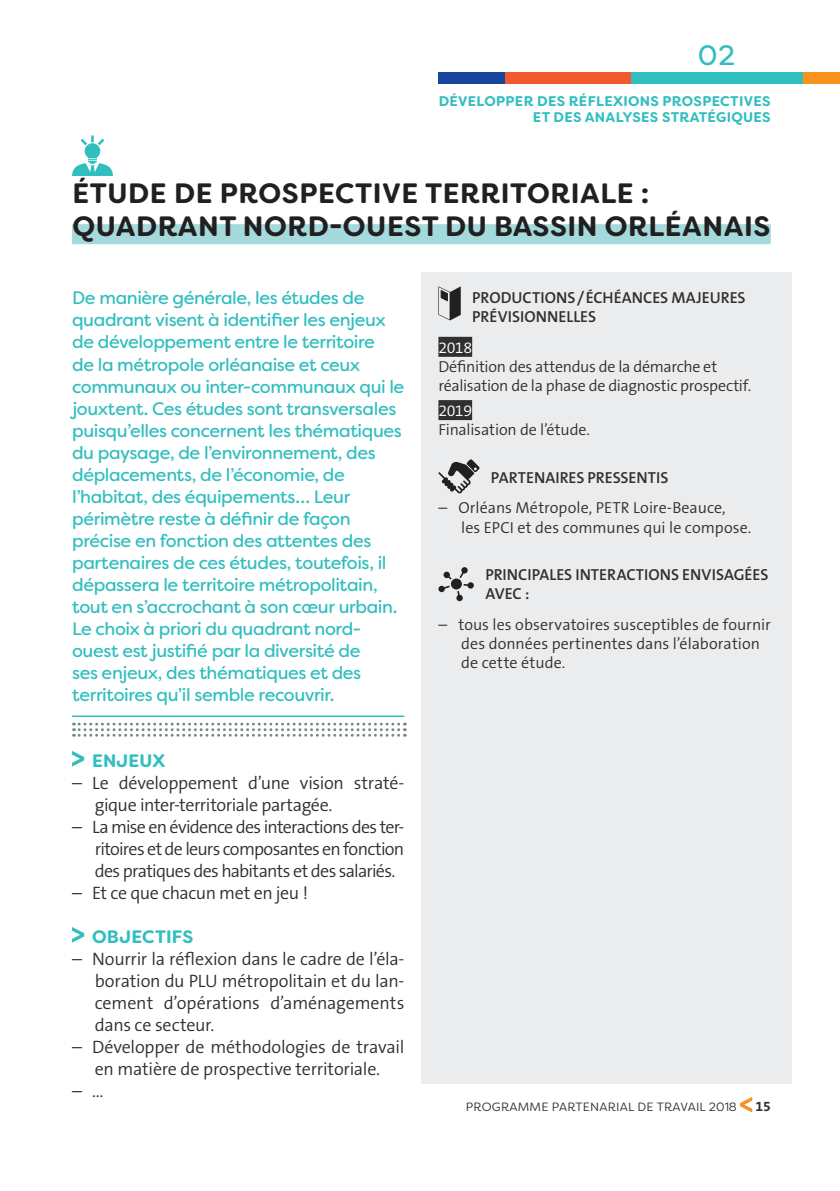
<style>
.page{position:relative;width:840px;height:1191px;background:#fff}
.page>*{position:absolute;margin:0;border:0;box-sizing:border-box;transform-origin:0 0}
.titre_de_section{font:700 28px/33.6px "Filson Soft";letter-spacing:.02em;color:#231f20}
.Titre_de_couverture{font:28px "Filson Soft";color:#31bebf}
.texte_courant_paragr{font:18px/22px "Filson Soft";letter-spacing:-.025em;color:#31bebf}
.texte_courant_paragr-2{font:300 18px/22px "The Sans B W4";letter-spacing:-.015em;color:#312f30;text-align:justify}
.texte_courant_paragr-3{font:700 18px "Filson Soft";letter-spacing:.01em;color:#31bebf}
.texte_courant_paragr-4{font:300 16px/19.2px "The Sans B W4";letter-spacing:-.005em;color:#312f30}
.texte_courant_paragr-5{font:600 16px/19.2px "The Sans B W6";color:#312f30}
.t1{font:700 14px/16.8px "Filson Soft";letter-spacing:.02em;color:#31bebf;text-align:right}
.t2{font:700 14px "The Sans B W7";color:#312f30}
.t3{font:12px "Filson Soft";letter-spacing:.02em;color:#312f30}
.s1{color:#fff}
</style>
<div class="page">
<svg style="left:740px;top:1097px;width:11px;height:15px"></svg>
<div style="left:421px;top:273px;width:370px;height:810px;background:#eaeced"></div>
<div style="left:72px;top:224px;width:698px;height:20px;background:#a4dadc"></div>
<svg style="left:72px;top:751px;width:12px;height:15px"></svg>
<svg style="left:72px;top:927px;width:12px;height:15px"></svg>
<div style="left:438px;top:337px;width:34px;height:20px;background:#312f30"></div>
<div style="left:438px;top:400px;width:34px;height:20px;background:#312f30"></div>
<svg style="left:438px;top:286px;width:22px;height:34px"></svg>
<svg style="left:438px;top:459px;width:41px;height:35px"></svg>
<svg style="left:438px;top:567px;width:35px;height:34px"></svg>
<div style="left:450px;top:578px;width:11px;height:11px;background:#231f20;border-radius:50%"></div>
<svg style="left:73px;top:722px;width:332px;height:14px"></svg>
<hr style="left:72px;top:715px;width:332px;height:2px;background:#31bebf">
<div style="left:802px;top:72px;width:37px;height:11px;background:#f7931d"></div>
<div style="left:438px;top:72px;width:67px;height:11px;background:#18469d"></div>
<div style="left:630px;top:72px;width:172px;height:11px;background:#31bebf"></div>
<div style="left:505px;top:72px;width:125px;height:11px;background:#f1592f"></div>
<svg style="left:72px;top:135px;width:41px;height:41px"></svg>
<p class="Titre_de_couverture" style="left:697px;top:37px;width:39px">02</p>
<p class="t1" style="left:438px;top:92px;width:333px">DÉVELOPPER DES RÉFLEXIONS PROSPECTIVES<br>ET DES ANALYSES STRATÉGIQUES</p>
<p class="titre_de_section" style="left:72px;top:176px;width:699px">ÉTUDE DE PROSPECTIVE TERRITORIALE :<br>QUADRANT NORD-OUEST DU BASSIN ORLÉANAIS</p>
<p class="texte_courant_paragr" style="left:72px;top:287px;width:333px">De manière générale, les études de quadrant visent à identifier les enjeux de développement entre le territoire<br>de la métropole orléanaise et ceux communaux ou inter-communaux qui le jouxtent. Ces études sont transversales puisqu’elles concernent les thématiques du paysage, de l’environnement, des déplacements, de l’économie, de l’habitat, des équipements… Leur périmètre reste à définir de façon précise en fonction des attentes des partenaires de ces études, toutefois, il dépassera le territoire métropolitain, tout en s’accrochant à son cœur urbain.<br>Le choix à priori du quadrant nord&shy;ouest est justifié par la diversité de<br>ses enjeux, des thématiques et des territoires qu’il semble recouvrir.</p>
<p class="texte_courant_paragr-3" style="left:92px;top:748px;width:75px">ENJEUX</p>
<p class="texte_courant_paragr-2" style="left:95px;top:771px;width:311px;text-indent:-23px">– Le développement d’une vision straté&shy;gique inter-territoriale partagée.</p>
<p class="texte_courant_paragr-2" style="left:95px;top:815px;width:311px;text-indent:-23px">– La mise en évidence des interactions des ter&shy;ritoires et de leurs composantes en fonction des pratiques des habitants et des salariés.</p>
<p class="texte_courant_paragr-2" style="left:72px;top:881px;width:237px">– Et ce que chacun met en jeu !</p>
<p class="texte_courant_paragr-3" style="left:92px;top:924px;width:103px">OBJECTIFS</p>
<p class="texte_courant_paragr-2" style="left:95px;top:947px;width:311px;text-indent:-23px">– Nourrir la réflexion dans le cadre de l’éla&shy;boration du PLU métropolitain et du lan&shy;cement d’opérations d’aménagements dans ce secteur.</p>
<p class="texte_courant_paragr-2" style="left:72px;top:1035px;width:333px;text-align:center">– Développer de méthodologies de travail en matière de prospective territoriale.</p>
<p class="texte_courant_paragr-2" style="left:72px;top:1079px;width:21px">– …</p>
<p class="texte_courant_paragr-5" style="left:472px;top:288px;width:275px">PRODUCTIONS/ÉCHÉANCES MAJEURES<br>PRÉVISIONNELLES</p>
<p class="texte_courant_paragr-4" style="left:438px;top:338px;width:314px"><span class="s1">2018<br></span>Définition des attendus de la démarche et réalisation de la phase de diagnostic prospectif.</p>
<p class="texte_courant_paragr-4" style="left:438px;top:401px;width:153px"><span class="s1">2019<br></span>Finalisation de l’étude.</p>
<p class="texte_courant_paragr-5" style="left:490px;top:468px;width:179px">PARTENAIRES PRESSENTIS</p>
<p class="texte_courant_paragr-4" style="left:461px;top:498px;width:291px;text-indent:-23px">– Orléans Métropole, PETR Loire-Beauce,<br>les EPCI et des communes qui le compose.</p>
<p class="texte_courant_paragr-5" style="left:485px;top:565px;width:284px">PRINCIPALES INTERACTIONS ENVISAGÉES<br>AVEC :</p>
<p class="texte_courant_paragr-4" style="left:461px;top:615px;width:311px;text-indent:-23px">– tous les observatoires susceptibles de fournir des données pertinentes dans l’élaboration de cette étude.</p>
<p class="t3" style="left:465px;top:1099px;width:272px">PROGRAMME PARTENARIAL DE TRAVAIL 2018</p>
<p class="t2" style="left:754px;top:1097px;width:17px">15</p>
</div>
